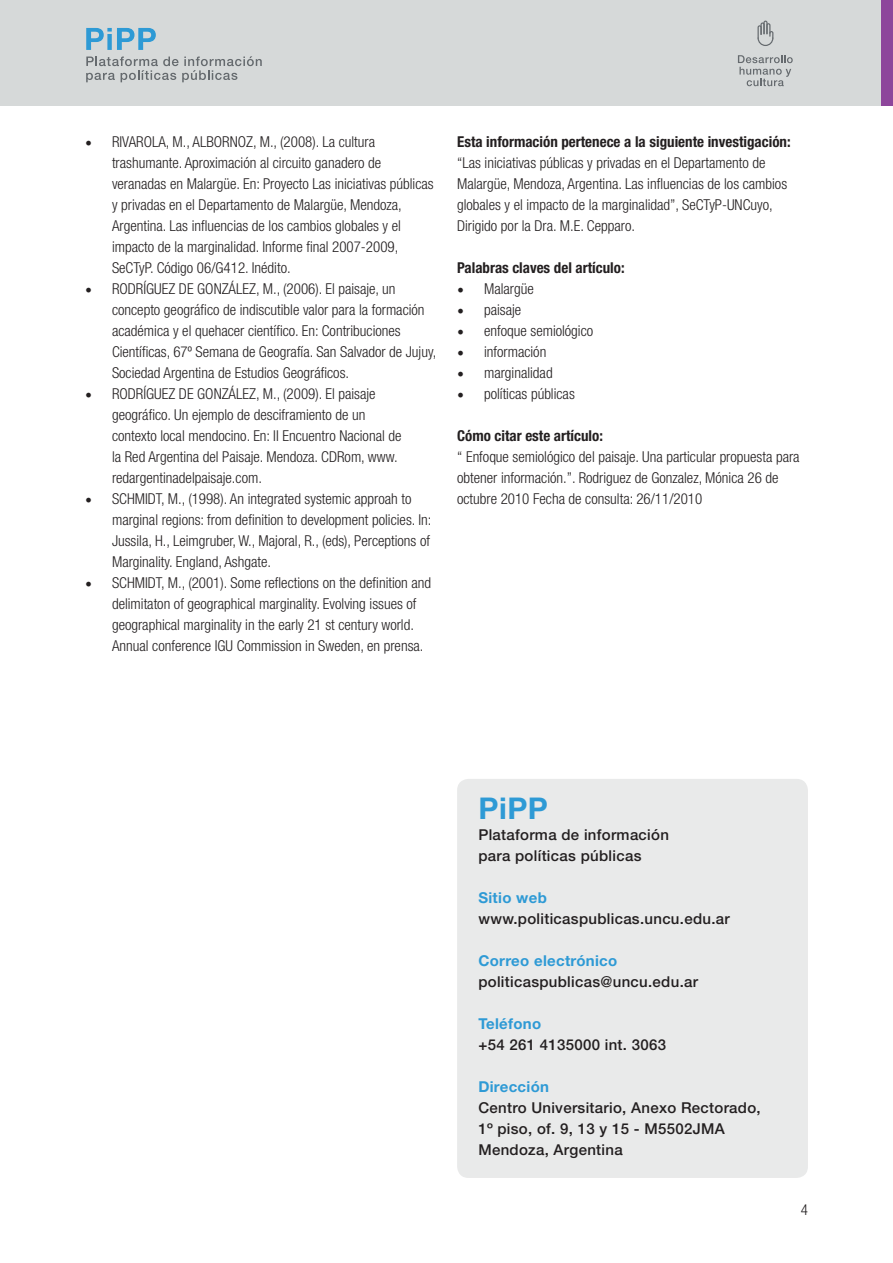
<style>
.page{position:relative;width:893px;height:1263px;background:#fff}
.page>*{position:absolute;margin:0;border:0;box-sizing:border-box;transform-origin:0 0}
.t1{font:700 30px "Helvetica Neue LT Std";color:#2e9ad5}
.t2{font:300 condensed 15px/21px "Helvetica Neue LT Std";color:#231f20}
.t3{font:500 15px/21px "Helvetica Neue LT Std";letter-spacing:.02em;color:#231f20}
.t4{font:700 condensed 15px "Helvetica Neue LT Std";color:#231f20}
.t5{font:700 15px "Helvetica Neue LT Std";letter-spacing:.02em;color:#2e9ad5}
.s1{font-family:"Minion Pro";font-weight:400;font-stretch:normal;font-size:18px}
</style>
<div class="page">
<div style="left:0;top:0;width:893px;height:105px;background:#d6d9d9"></div>
<div style="left:881px;top:0;width:12px;height:105px;background:#8d469b"></div>
<svg style="left:738px;top:55px;width:55px;height:31px"></svg>
<svg style="left:757px;top:21px;width:16px;height:25px"></svg>
<svg style="left:86px;top:28px;width:70px;height:22px"></svg>
<svg style="left:86px;top:56px;width:176px;height:26px"></svg>
<div style="left:457px;top:779px;width:351px;height:399px;background:#e9eaea;border-radius:11px"></div>
<p class="t2" style="left:112px;top:131px;width:323px;text-indent:-27px"><span class="s1">•</span> RIVAROLA, M., ALBORNOZ, M., (2008). La cultura trashumante. Aproximación al circuito ganadero de veranadas en Malargüe. En: Proyecto Las iniciativas públicas y privadas en el Departamento de Malargüe, Mendoza, Argentina. Las influencias de los cambios globales y el impacto de la marginalidad. Informe final 2007-2009, SeCTyP. Código 06/G412. Inédito.</p>
<p class="t2" style="left:112px;top:278px;width:326px;text-indent:-27px"><span class="s1">•</span> RODRÍGUEZ DE GONZÁLEZ, M., (2006). El paisaje, un concepto geográfico de indiscutible valor para la formación académica y el quehacer científico. En: Contribuciones Científicas, 67º Semana de Geografía. San Salvador de Jujuy, Sociedad Argentina de Estudios Geográficos.</p>
<p class="t2" style="left:112px;top:383px;width:291px;text-indent:-27px"><span class="s1">•</span> RODRÍGUEZ DE GONZÁLEZ, M., (2009). El paisaje geográfico. Un ejemplo de desciframiento de un contexto local mendocino. En: II Encuentro Nacional de la Red Argentina del Paisaje. Mendoza. CDRom, www. redargentinadelpaisaje.com.</p>
<p class="t2" style="left:112px;top:488px;width:321px;text-indent:-27px"><span class="s1">•</span> SCHMIDT, M., (1998). An integrated systemic approah to marginal regions: from definition to development policies. In:<br>Jussila, H., Leimgruber, W., Majoral, R., (eds), Perceptions of Marginality. England, Ashgate.</p>
<p class="t2" style="left:112px;top:572px;width:321px;text-indent:-27px"><span class="s1">•</span> SCHMIDT, M., (2001). Some reflections on the definition and delimitaton of geographical marginality. Evolving issues of geographical marginality in the early 21 st century world.<br>Annual conference IGU Commission in Sweden, en prensa.</p>
<p class="t4" style="left:457px;top:133px;width:335px">Esta información pertenece a la siguiente investigación:</p>
<p class="t2" style="left:457px;top:152px;width:332px">“Las iniciativas públicas y privadas en el Departamento de Malargüe, Mendoza, Argentina. Las influencias de los cambios globales y el impacto de la marginalidad”, SeCTyP-UNCuyo, Dirigido por la Dra. M.E. Cepparo.</p>
<p class="t4" style="left:457px;top:259px;width:169px">Palabras claves del artículo:</p>
<p class="t2" style="left:457px;top:278px;width:78px"><span class="s1">•</span> Malargüe</p>
<p class="t2" style="left:457px;top:299px;width:66px"><span class="s1">•</span> paisaje</p>
<p class="t2" style="left:457px;top:320px;width:138px"><span class="s1">•</span> enfoque semiológico</p>
<p class="t2" style="left:457px;top:341px;width:91px"><span class="s1">•</span> información</p>
<p class="t2" style="left:457px;top:362px;width:97px"><span class="s1">•</span> marginalidad</p>
<p class="t2" style="left:457px;top:383px;width:119px"><span class="s1">•</span> políticas públicas</p>
<p class="t4" style="left:457px;top:427px;width:147px">Cómo citar este artículo:</p>
<p class="t2" style="left:457px;top:446px;width:344px">“ Enfoque semiológico del paisaje. Una particular propuesta para obtener información.”. Rodriguez de Gonzalez, Mónica 26 de octubre 2010 Fecha de consulta: 26/11/2010</p>
<h1 class="t1" style="left:478px;top:790px;width:71px">PiPP</h1>
<p class="t3" style="left:478px;top:824px;width:192px">Plataforma de información para políticas públicas</p>
<p class="t5" style="left:478px;top:888px;width:70px">Sitio web</p>
<p class="t3" style="left:478px;top:908px;width:253px">www.politicaspublicas.uncu.edu.ar</p>
<p class="t5" style="left:478px;top:951px;width:140px">Correo electrónico</p>
<p class="t3" style="left:478px;top:971px;width:221px">politicaspublicas@uncu.edu.ar</p>
<p class="t5" style="left:478px;top:1014px;width:64px">Teléfono</p>
<p class="t3" style="left:478px;top:1034px;width:189px">+54 261 4135000 int. 3063</p>
<p class="t5" style="left:478px;top:1077px;width:72px">Dirección</p>
<p class="t3" style="left:478px;top:1097px;width:284px">Centro Universitario, Anexo Rectorado,<br>1º piso, of. 9, 13 y 15 - M5502JMA<br>Mendoza, Argentina</p>
<p class="t2" style="left:801px;top:1199px;width:9px">4</p>
</div>
